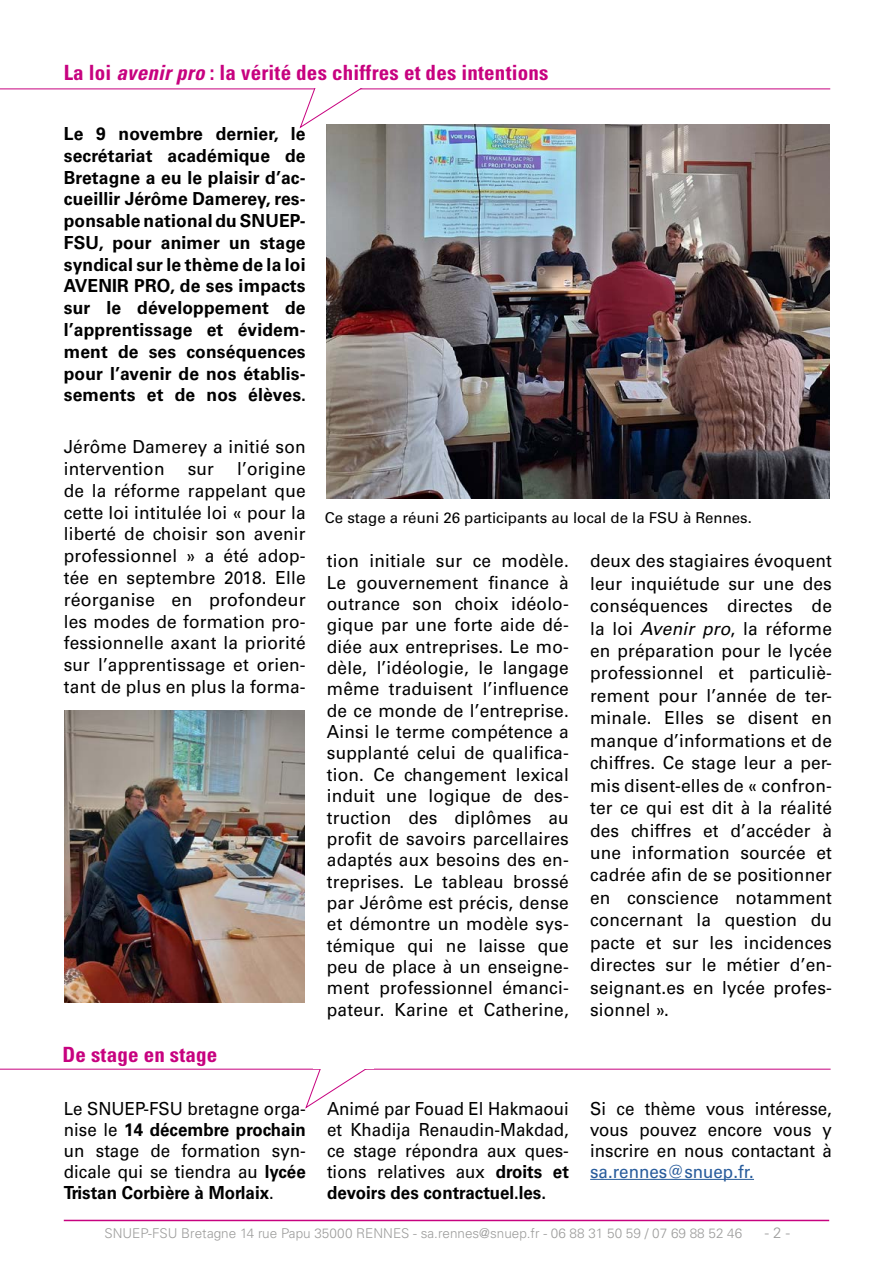
<style>
.page{position:relative;width:893px;height:1263px;background:#fff}
.page>*{position:absolute;margin:0;border:0;box-sizing:border-box;transform-origin:0 0}
.t1{font:700 condensed 21px "Univers LT Std";letter-spacing:.01em;color:#c7027f}
.t2{font:18px/21.3px "Univers LT Std";letter-spacing:.01em;color:#000;text-align:justify;scale:.96 1}
.t3{font:18px/21px "Univers LT Std";letter-spacing:.01em;color:#000;text-align:justify;scale:.94 1}
.t4{font:700 18px/21.8px "Univers LT Std";letter-spacing:.01em;color:#000;text-align:justify}
.t5{font:18px "Univers LT Std";color:#275b9b;scale:.94 1}
.t6{font:15px "Univers LT Std";color:#000}
.t7{font:300 15px "Univers LT Std";color:#9d9d9c}
.t8{font:300 13.5px "Univers LT Std";color:#9d9d9c}
.s1{font-style:italic}
.s2{font-weight:700}
</style>
<div class="page">
<hr style="left:64px;top:1220px;width:765px;height:1px;background:#c7027f">
<hr style="left:0;top:88px;width:830px;height:1px;background:#c7027f">
<svg style="left:299px;top:88px;width:68px;height:41px"></svg>
<img style="left:326px;top:124px;width:503px;height:374px">
<img style="left:65px;top:710px;width:240px;height:292px">
<hr style="left:590px;top:1179px;width:164px;height:1px;background:#275b9b">
<hr style="left:0;top:1069px;width:831px;height:1px;background:#c7027f">
<svg style="left:304px;top:1068px;width:68px;height:41px"></svg>
<div style="left:313px;top:1061px;width:60px;height:8px;background:#fff"></div>
<p class="t1" style="left:64px;top:60px;width:486px">La loi <span class="s1">avenir pro</span> : la vérité des chiffres et des intentions</p>
<p class="t4" style="left:64px;top:123px;width:244px">Le 9 novembre dernier, le secrétariat académique de Bretagne a eu le plaisir d’ac&shy;cueillir Jérôme Damerey, res&shy;ponsable national du SNUEP-FSU, pour animer un stage syndical sur le thème de la loi AVENIR PRO, de ses impacts sur le développement de l’apprentissage et évidem&shy;ment de ses conséquences pour l’avenir de nos établis&shy;sements et de nos élèves.</p>
<p class="t2" style="left:64px;top:436px;width:253px;line-height:21.8px">Jérôme Damerey a initié son intervention</p>
<p class="t2" style="left:64px;top:458px;width:253px;line-height:21.8px;text-indent:173px">l’origine de la réforme rappelant que cette loi intitulée loi « pour la liberté de choisir son avenir professionnel » a été adop&shy;tée en septembre 2018. Elle réorganise en profondeur les modes de formation pro&shy;fessionnelle axant la priorité sur l’apprentissage et orien&shy;tant de plus en plus la forma-</p>
<p class="t2" style="left:188px;top:458px;width:29px">sur</p>
<p class="t1" style="left:62px;top:1041px;width:157px">De stage en stage</p>
<p class="t6" style="left:325px;top:509px;width:428px">Ce stage a réuni 26 participants au local de la FSU à Rennes.</p>
<p class="t2" style="left:327px;top:550px;width:253px">tion initiale sur ce modèle.<br>Le gouvernement finance à outrance son choix idéolo&shy;gique par une forte aide dé&shy;diée aux entreprises. Le mo&shy;dèle, l’idéologie, le langage même traduisent l’influence de ce monde de l’entreprise.<br>Ainsi le terme compétence a supplanté celui de qualifica&shy;tion. Ce changement lexical induit une logique de des&shy;truction des diplômes au profit de savoirs parcellaires adaptés aux besoins des en&shy;treprises. Le tableau brossé par Jérôme est précis, dense et démontre un modèle sys&shy;témique qui ne laisse que peu de place à un enseigne&shy;ment professionnel émanci&shy;pateur. Karine et Catherine,</p>
<p class="t2" style="left:590px;top:550px;width:253px;line-height:22.5px">deux des stagiaires évoquent leur inquiétude sur une des conséquences directes de la loi <span class="s1">Avenir pro</span>, la réforme en préparation pour le lycée professionnel et particuliè&shy;rement pour l’année de ter&shy;minale. Elles se disent en manque d’informations et de chiffres. Ce stage leur a per&shy;mis disent-elles de « confron&shy;ter ce qui est dit à la réalité des chiffres et d’accéder à une information sourcée et cadrée afin de se positionner en conscience notamment concernant la question du pacte et sur les incidences directes sur le métier d’en&shy;seignant.es en lycée profes&shy;sionnel ».</p>
<p class="t3" style="left:64px;top:1098px;width:259px">Le SNUEP-FSU bretagne orga&shy;nise le <span class="s2">14 décembre prochain </span>un stage de formation syn&shy;dicale qui se tiendra au <span class="s2">lycée Tristan Corbière à Morlaix</span>.</p>
<p class="t3" style="left:327px;top:1098px;width:259px">Animé par Fouad El Hakmaoui et Khadija Renaudin-Makdad, ce stage répondra aux ques&shy;tions relatives aux <span class="s2">droits et devoirs des contractuel.les.</span></p>
<p class="t3" style="left:590px;top:1098px;width:259px">Si ce thème vous intéresse, vous pouvez encore vous y inscrire en nous contactant à</p>
<p class="t5" style="left:590px;top:1160px;width:176px">sa.rennes@snuep.fr.</p>
<p class="t8" style="left:105px;top:1225px;width:639px">SNUEP-FSU Bretagne 14 rue Papu 35000 RENNES - sa.rennes@snuep.fr - 06 88 31 50 59 / 07 69 88 52 46</p>
<p class="t7" style="left:765px;top:1223px;width:27px">- 2 -</p>
</div>
